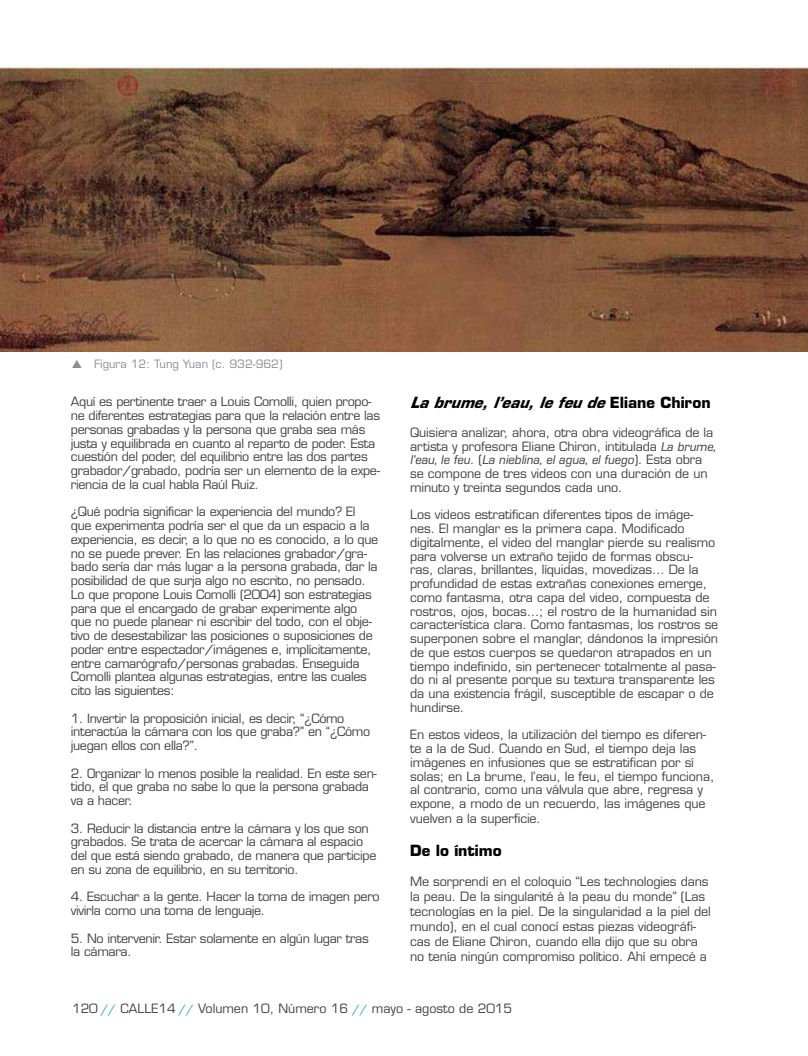
<style>
.page{position:relative;width:808px;height:1056px;background:#fff}
.page>*{position:absolute;margin:0;border:0;box-sizing:border-box;transform-origin:0 0}
.t1{font:italic 700 15px "Eurostile";color:#000}
.t2{font:700 15px "Eurostile";color:#000}
.t3{font:12.5px/13.8px "Eurostile";letter-spacing:-.025em;color:#414042}
.t4{font:12.5px "Eurostile";color:#414042}
.t5{font:italic 12.5px "Eurostile BQ";color:#414042}
.t6{font:11.25px "Eurostile";color:#8b8e90}
.s1{font-style:normal}
.s2{font-family:"Eurostile BQ";font-style:italic}
.s3{font-family:"Eurostile";font-style:normal}
.s4{font-weight:700;color:#48acb8}
</style>
<div class="page">
<img style="left:0;top:66px;width:808px;height:285px">
<p class="t6" style="left:94px;top:357px;width:190px">Figura 12: Tung Yuan (c. 932-962)</p>
<p class="t3" style="left:71px;top:395px;width:311px">Aquí es pertinente traer a Louis Comolli, quien propo&shy;ne diferentes estrategias para que la relación entre las personas grabadas y la persona que graba sea más justa y equilibrada en cuanto al reparto de poder. Esta cuestión del poder, del equilibrio entre las dos partes grabador/grabado, podría ser un elemento de la expe&shy;riencia de la cual habla Raúl Ruiz.</p>
<p class="t3" style="left:71px;top:505px;width:309px">¿Qué podría significar la experiencia del mundo? El que experimenta podría ser el que da un espacio a la experiencia, es decir, a lo que no es conocido, a lo que no se puede prever. En las relaciones grabador/gra&shy;bado sería dar más lugar a la persona grabada, dar la posibilidad de que surja algo no escrito, no pensado.<br>Lo que propone Louis Comolli (2004) son estrategias para que el encargado de grabar experimente algo que no puede planear ni escribir del todo, con el obje&shy;tivo de desestabilizar las posiciones o suposiciones de poder entre espectador/imágenes e, implícitamente, entre camarógrafo/personas grabadas. Enseguida Comolli plantea algunas estrategias, entre las cuales cito las siguientes:</p>
<p class="t3" style="left:71px;top:711px;width:301px">1. Invertir la proposición inicial, es decir, “¿Cómo interactúa la cámara con los que graba?” en “¿Cómo juegan ellos con ella?”.</p>
<p class="t3" style="left:71px;top:766px;width:307px">2. Organizar lo menos posible la realidad. En este sen&shy;tido, el que graba no sabe lo que la persona grabada va a hacer.</p>
<p class="t3" style="left:71px;top:821px;width:307px">3. Reducir la distancia entre la cámara y los que son grabados. Se trata de acercar la cámara al espacio del que está siendo grabado, de manera que participe en su zona de equilibrio, en su territorio.</p>
<p class="t3" style="left:71px;top:890px;width:310px">4. Escuchar a la gente. Hacer la toma de imagen pero vivirla como una toma de lenguaje.</p>
<p class="t3" style="left:71px;top:931px;width:299px">5. No intervenir. Estar solamente en algún lugar tras la cámara.</p>
<p class="t1" style="left:410px;top:393px;width:302px">Labrume,l’eau,lefeude<span class="s1">E l i a n e C h i r o n</span></p>
<p class="t3" style="left:410px;top:425px;width:307px">Quisiera analizar, ahora, otra obra videográfica de la artista y profesora Eliane Chiron, intitulada <span class="s2">La brume,</span></p>
<p class="t5" style="left:410px;top:453px;width:293px">l’eau, le feu<span class="s3">. (</span>La nieblina, el agua, el fuego<span class="s3">). Esta obra</span></p>
<p class="t3" style="left:410px;top:467px;width:299px">se compone de tres videos con una duración de un minuto y treinta segundos cada uno.</p>
<p class="t3" style="left:410px;top:508px;width:310px">Los videos estratifican diferentes tipos de imáge&shy;nes. El manglar es la primera capa. Modificado digitalmente, el video del manglar pierde su realismo para volverse un extraño tejido de formas obscu&shy;ras, claras, brillantes, líquidas, movedizas… De la profundidad de estas extrañas conexiones emerge, como fantasma, otra capa del video, compuesta de rostros, ojos, bocas…; el rostro de la humanidad sin característica clara. Como fantasmas, los rostros se superponen sobre el manglar, dándonos la impresión de que estos cuerpos se quedaron atrapados en un tiempo indefinido, sin pertenecer totalmente al pasa&shy;do ni al presente porque su textura transparente les da una existencia frágil, susceptible de escapar o de hundirse.</p>
<p class="t3" style="left:410px;top:728px;width:306px">En estos videos, la utilización del tiempo es diferen&shy;te a la de Sud. Cuando en Sud, el tiempo deja las imágenes en infusiones que se estratifican por sí solas; en La brume, l’eau, le feu, el tiempo funciona, al contrario, como una válvula que abre, regresa y expone, a modo de un recuerdo, las imágenes que</p>
<p class="t3" style="left:410px;top:812px;width:132px">vuelven a la superficie.</p>
<p class="t2" style="left:410px;top:841px;width:93px">De lo íntimo</p>
<p class="t3" style="left:410px;top:874px;width:302px;line-height:15px">Me sorprendí en el coloquio “Les technologies dans la peau. De la singularité à la peau du monde” (Las tecnologías en la piel. De la singularidad a la piel del mundo), en el cual conocí estas piezas videográfi&shy;cas de Eliane Chiron, cuando ella dijo que su obra no tenía ningún compromiso político. Ahí empecé a</p>
<p class="t4" style="left:72px;top:1001px;width:442px">120 <span class="s4">//</span> CALLE14 <span class="s4">//</span> Volumen 10, Número 16 <span class="s4">//</span> mayo - agosto de 2015</p>
</div>
